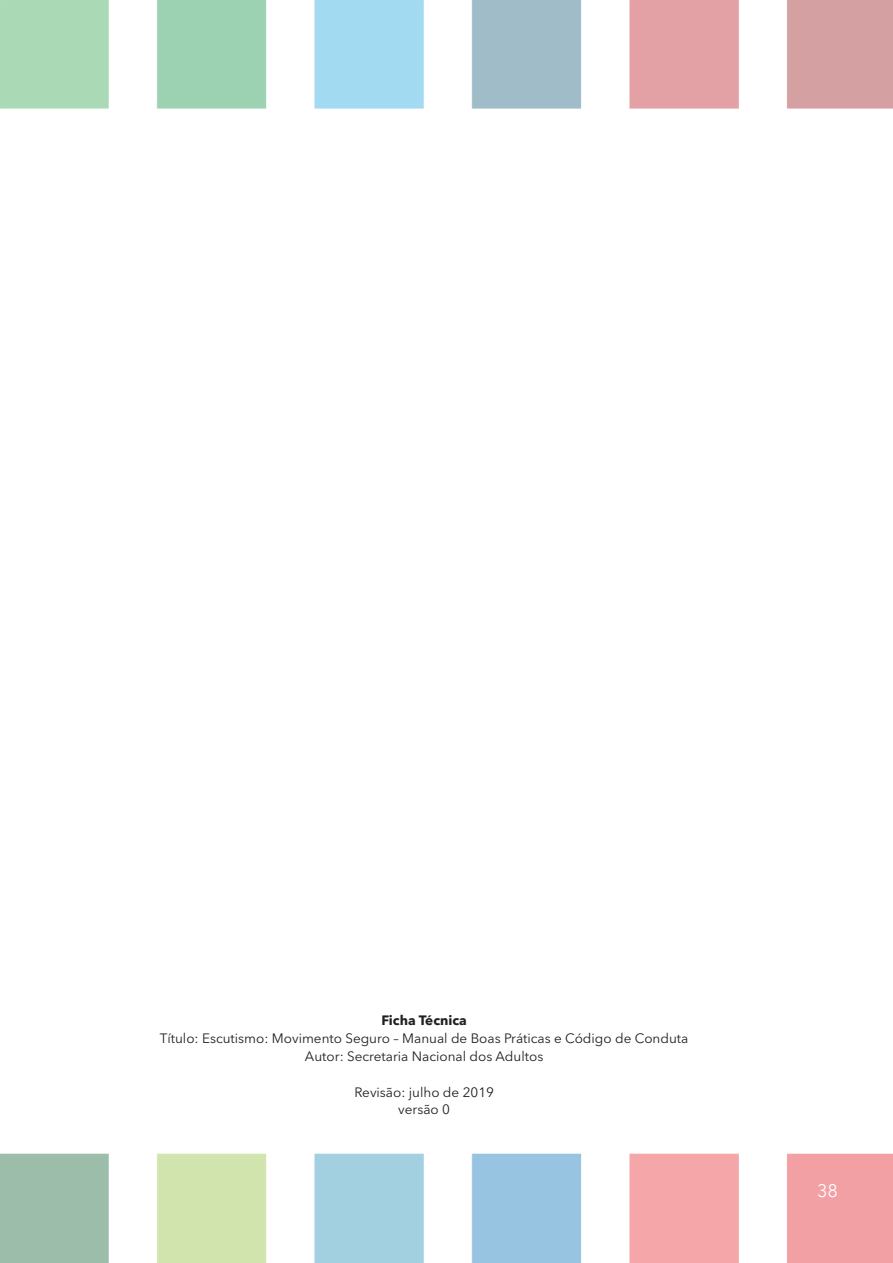
<style>
.page{position:relative;width:893px;height:1263px;background:#fff}
.page>*{position:absolute;margin:0;border:0;box-sizing:border-box;transform-origin:0 0}
.t1{font:18px "Avenir Next LT Pro";color:#fff}
.t2{font:13.5px/18px "Avenir Next LT Pro";color:#241f1f;text-align:center}
.t3{font:700 13.5px "Avenir Next LT Pro";color:#241f1f}
</style>
<div class="page">
<img style="left:0;top:0;width:893px;height:1263px">
<p class="t3" style="left:381px;top:1012px;width:87px">Ficha Técnica</p>
<p class="t2" style="left:160px;top:1029px;width:530px">Título: Escutismo: Movimento Seguro – Manual de Boas Práticas e Código de Conduta<br>Autor: Secretaria Nacional dos Adultos</p>
<p class="t2" style="left:354px;top:1084px;width:141px;line-height:16.5px">Revisão: julho de 2019 versão 0</p>
<h1 class="t1" style="left:817px;top:1179px;width:22px">38</h1>
</div>
